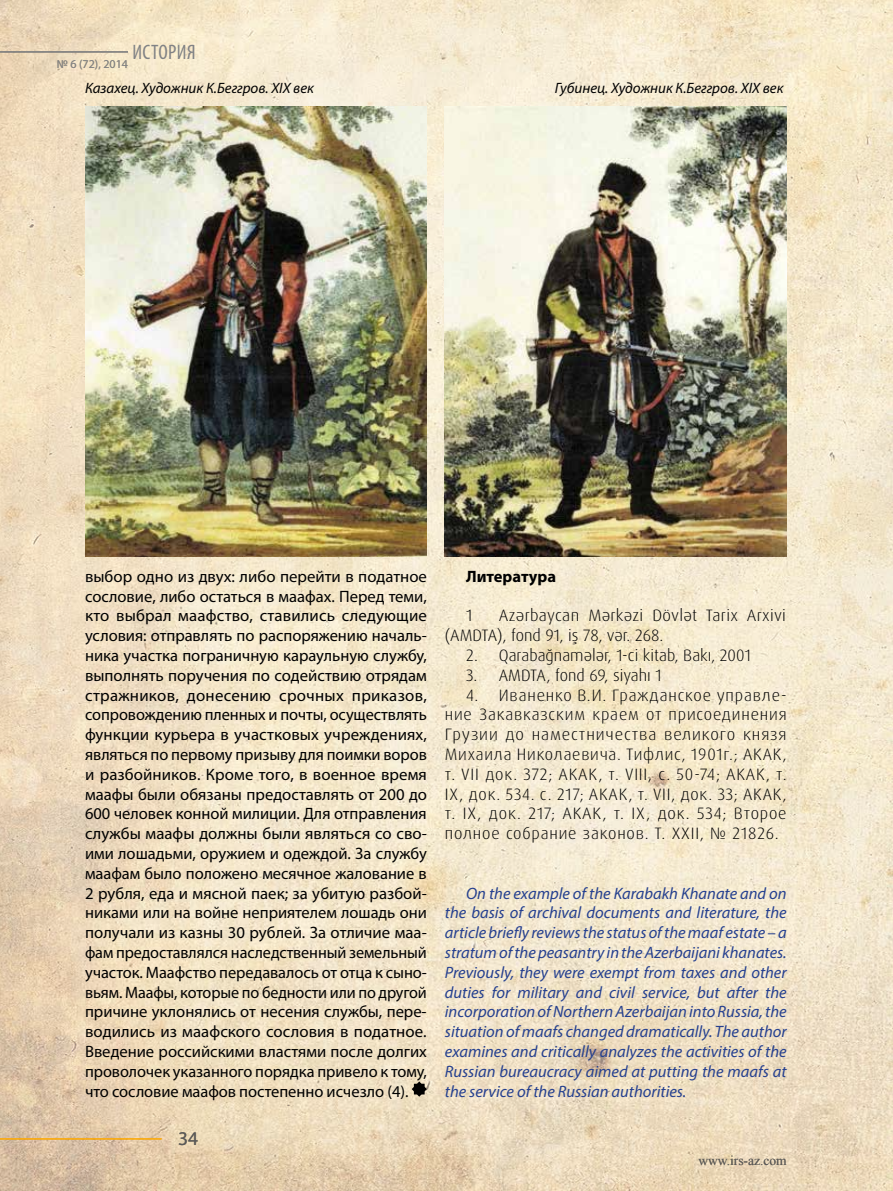
<style>
.page{position:relative;width:893px;height:1191px;background:#fff}
.page>*{position:absolute;margin:0;border:0;box-sizing:border-box;transform-origin:0 0}
.t1{font:condensed 21px "Myriad Pro";letter-spacing:.02em;color:#808285}
.t2{font:19.5px "Myriad Pro";color:#58595b}
.t3{font:16.5px/19.8px "Myriad Pro";letter-spacing:-.005em;color:#000;text-align:justify}
.t4{font:italic 16.5px/19.8px "Myriad Pro";color:#25408f;text-align:justify}
.t5{font:300 16.5px/19.8px "Dax Pro";letter-spacing:.02em;color:#000}
.t6{font:300 16.5px "Dax Pro";color:#000}
.t7{font:700 16.5px "Myriad Pro";color:#000}
.t8{font:italic 15px "Myriad Pro";color:#000}
.t9{font:13.5px "Times New Roman";color:#58595b}
.t10{font:12px "Myriad Pro";color:#808285}
</style>
<div class="page">
<img style="left:0;top:0;width:893px;height:1191px">
<svg style="left:411px;top:1080px;width:17px;height:17px"></svg>
<hr style="left:0;top:51px;width:128px;height:2px;background:#808285">
<hr style="left:0;top:1138px;width:162px;height:1px;background:#fcaf17">
<img style="left:445px;top:106px;width:342px;height:450px">
<img style="left:85px;top:106px;width:342px;height:450px">
<p class="t1" style="left:132px;top:39px;width:65px">ИСТОРИЯ</p>
<p class="t10" style="left:57px;top:56px;width:73px">№ 6 (72), 2014</p>
<p class="t8" style="left:85px;top:79px;width:231px">Казахец. Художник К.Беггров. XIX век</p>
<p class="t8" style="left:555px;top:79px;width:230px">Губинец. Художник К.Беггров. XIX век</p>
<p class="t3" style="left:85px;top:566px;width:343px">выбор одно из двух: либо перейти в податное сословие, либо остаться в маафах. Перед теми, кто выбрал маафство, ставились следующие условия: отправлять по распоряжению началь&shy;ника участка пограничную караульную службу, выполнять поручения по содействию отрядам стражников, донесению срочных приказов, сопровождению пленных и почты, осуществлять функции курьера в участковых учреждениях, являться по первому призыву для поимки воров и разбойников. Кроме того, в военное время маафы были обязаны предоставлять от 200 до 600 человек конной милиции. Для отправления службы маафы должны были являться со сво&shy;ими лошадьми, оружием и одеждой. За службу маафам было положено месячное жалование в 2 рубля, еда и мясной паек; за убитую разбой&shy;никами или на войне неприятелем лошадь они получали из казны 30 рублей. За отличие маа&shy;фам предоставлялся наследственный земельный участок. Маафство передавалось от отца к сыно&shy;вьям. Маафы, которые по бедности или по другой причине уклонялись от несения службы, пере&shy;водились из маафского сословия в податное.<br>Введение российскими властями после долгих проволочек указанного порядка привело к тому, что сословие маафов постепенно исчезло (4).</p>
<p class="t7" style="left:466px;top:565px;width:91px">Литература</p>
<p class="t5" style="left:445px;top:606px;width:343px;text-indent:54px">Azərbaycan Mərkəzi Dövlət Tarix Arxivi (AMDTA), fond 91, iş 78, vər. 268.</p>
<p class="t6" style="left:466px;top:644px;width:286px">2. Qarabağnamələr, 1-ci kitab, Bakı, 2001</p>
<p class="t6" style="left:466px;top:664px;width:197px">3. AMDTA, fond 69, siyahı 1</p>
<p class="t5" style="left:445px;top:685px;width:343px;text-align:justify;text-indent:21px">4. Иваненко В.И. Гражданское управле&shy;ние Закавказским краем от присоединения Грузии до наместничества великого князя Михаила Николаевича. Тифлис, 1901г.; АКАК, т. VII док. 372; АКАК, т. VIII, с. 50-74; АКАК, т.<br>IХ, док. 534. c. 217; АКАК, т. VII, док. 33; АКАК, т. IХ, док. 217; АКАК, т. IХ, док. 534; Второе полное собрание законов. Т. ХХII, № 21826.</p>
<p class="t5" style="left:466px;top:606px;width:8px">1</p>
<p class="t4" style="left:445px;top:883px;width:343px;text-indent:21px">On the example of the Karabakh Khanate and on the basis of archival documents and literature, the article briefly reviews the status of the maaf estate – a stratum of the peasantry in the Azerbaijani khanates.<br>Previously, they were exempt from taxes and other duties for military and civil service, but after the incorporation of Northern Azerbaijan into Russia, the situation of maafs changed dramatically. The author examines and critically analyzes the activities of the Russian bureaucracy aimed at putting the maafs at the service of the Russian authorities.</p>
<p class="t2" style="left:178px;top:1126px;width:22px">34</p>
<p class="t9" style="left:698px;top:1151px;width:90px">www.irs-az.com</p>
</div>
